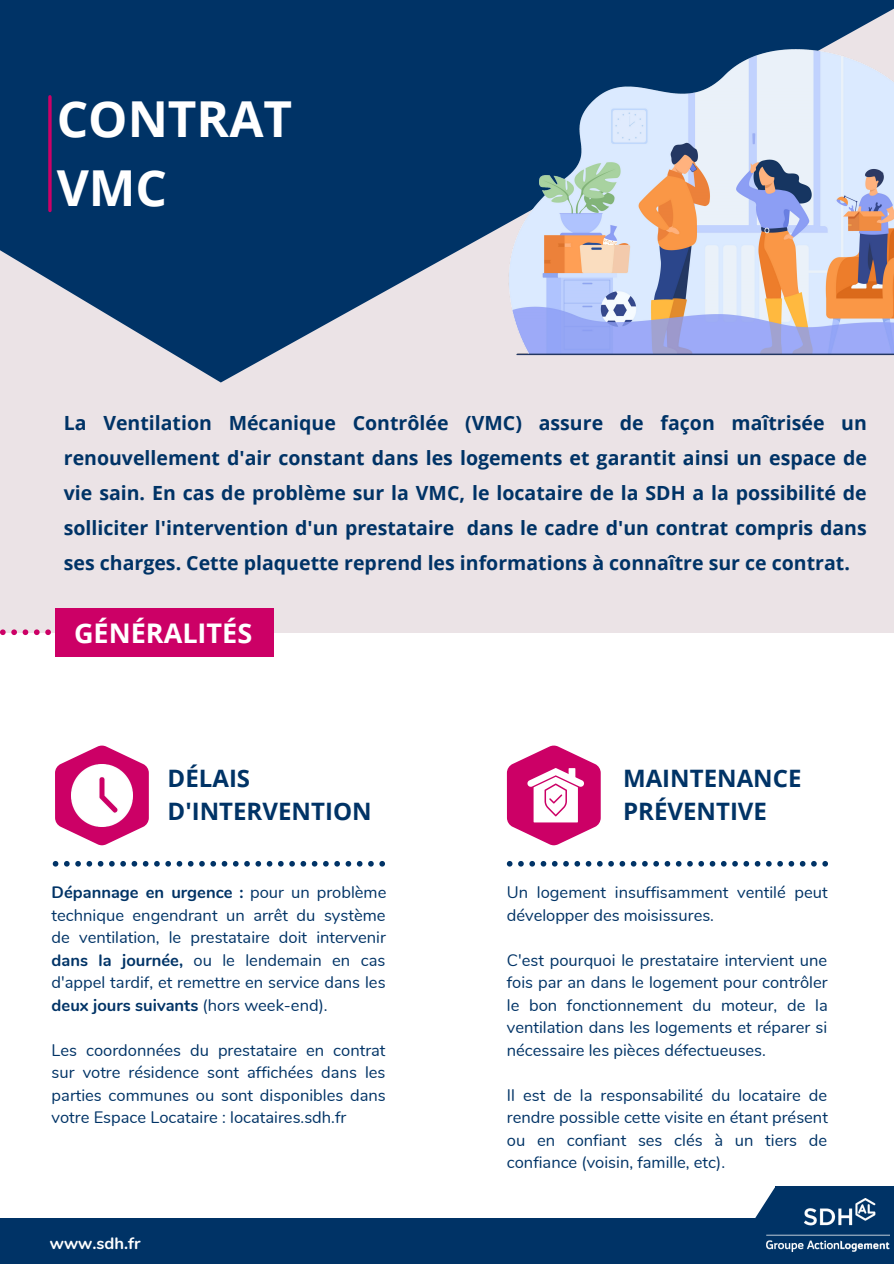
<style>
.page{position:relative;width:894px;height:1264px;background:#fff}
.page>*{position:absolute;margin:0;border:0;box-sizing:border-box;transform-origin:0 0}
.t1{font:700 49.5px "Open Sans";color:#fff}
.t2{font:700 27px "Open Sans";color:#fff}
.t3{font:700 24px "Open Sans";color:#036}
.t4{font:700 19.5px/35px "Open Sans";color:#036;text-align:justify}
.t5{font:16.5px/22.5px "Nunito";color:#036;text-align:justify}
.t6{font:700 16.5px "Nunito";color:#fff}
.s1{font-weight:700}
</style>
<div class="page">
<svg style="left:506px;top:745px;width:94px;height:100px"></svg>
<div style="left:0;top:3px;width:893px;height:629px;background:#ebe3e6"></div>
<div style="left:55px;top:608px;width:218px;height:48px;background:#c06"></div>
<svg style="left:0;top:0;width:893px;height:383px;fill:#036"></svg>
<svg style="left:48px;top:97px;width:4px;height:113px"></svg>
<svg style="left:0;top:629px;width:51px;height:6px"></svg>
<svg style="left:55px;top:745px;width:94px;height:100px"></svg>
<img style="left:71px;top:765px;width:61px;height:61px">
<svg style="left:53px;top:861px;width:332px;height:5px"></svg>
<svg style="left:506px;top:861px;width:321px;height:5px"></svg>
<div style="left:0;top:1218px;width:893px;height:45px;background:#036"></div>
<svg style="left:755px;top:1187px;width:20px;height:31px"></svg>
<div style="left:775px;top:1186px;width:118px;height:77px;background:#036"></div>
<img style="left:766px;top:1198px;width:123px;height:53px">
<img style="left:465px;top:19px;width:428px;height:364px">
<p class="t1" style="left:57px;top:84px;width:237px">CONTRAT</p>
<p class="t1" style="left:57px;top:153px;width:112px">VMC</p>
<p class="t4" style="left:64px;top:405px;width:804px">La Ventilation Mécanique Contrôlée (VMC) assure de façon maîtrisée un renouvellement d'air constant dans les logements et garantit ainsi un espace de vie sain. En cas de problème sur la VMC, le locataire de la SDH a la possibilité de solliciter l'intervention d'un prestataire dans le cadre d'un contrat compris dans ses charges. Cette plaquette reprend les informations à connaître sur ce contrat.</p>
<p class="t2" style="left:74px;top:613px;width:180px">GÉNÉRALITÉS</p>
<p class="t3" style="left:167px;top:761px;width:84px">DÉLAIS</p>
<p class="t3" style="left:167px;top:793px;width:205px">D'INTERVENTION</p>
<p class="t5" style="left:52px;top:881px;width:336px"><span class="s1">Dépannage en urgence :</span> pour un problème technique engendrant un arrêt du système de ventilation, le prestataire doit intervenir <span class="s1">dans la journée,</span> ou le lendemain en cas d'appel tardif, et remettre en service dans les <span class="s1">deux jours suivants</span> (hors week-end).</p>
<p class="t5" style="left:52px;top:1039px;width:335px">Les coordonnées du prestataire en contrat sur votre résidence sont affichées dans les parties communes ou sont disponibles dans votre Espace Locataire : locataires.sdh.fr</p>
<p class="t6" style="left:50px;top:1232px;width:92px">www.sdh.fr</p>
<p class="t3" style="left:623px;top:761px;width:180px">MAINTENANCE</p>
<p class="t3" style="left:623px;top:793px;width:145px">PRÉVENTIVE</p>
<p class="t5" style="left:506px;top:881px;width:322px">Un logement insuffisamment ventilé peut développer des moisissures.</p>
<p class="t5" style="left:506px;top:948px;width:322px">C'est pourquoi le prestataire intervient une fois par an dans le logement pour contrôler le bon fonctionnement du moteur, de la ventilation dans les logements et réparer si nécessaire les pièces défectueuses.</p>
<p class="t5" style="left:506px;top:1084px;width:322px">Il est de la responsabilité du locataire de rendre possible cette visite en étant présent ou en confiant ses clés à un tiers de confiance (voisin, famille, etc).</p>
</div>
